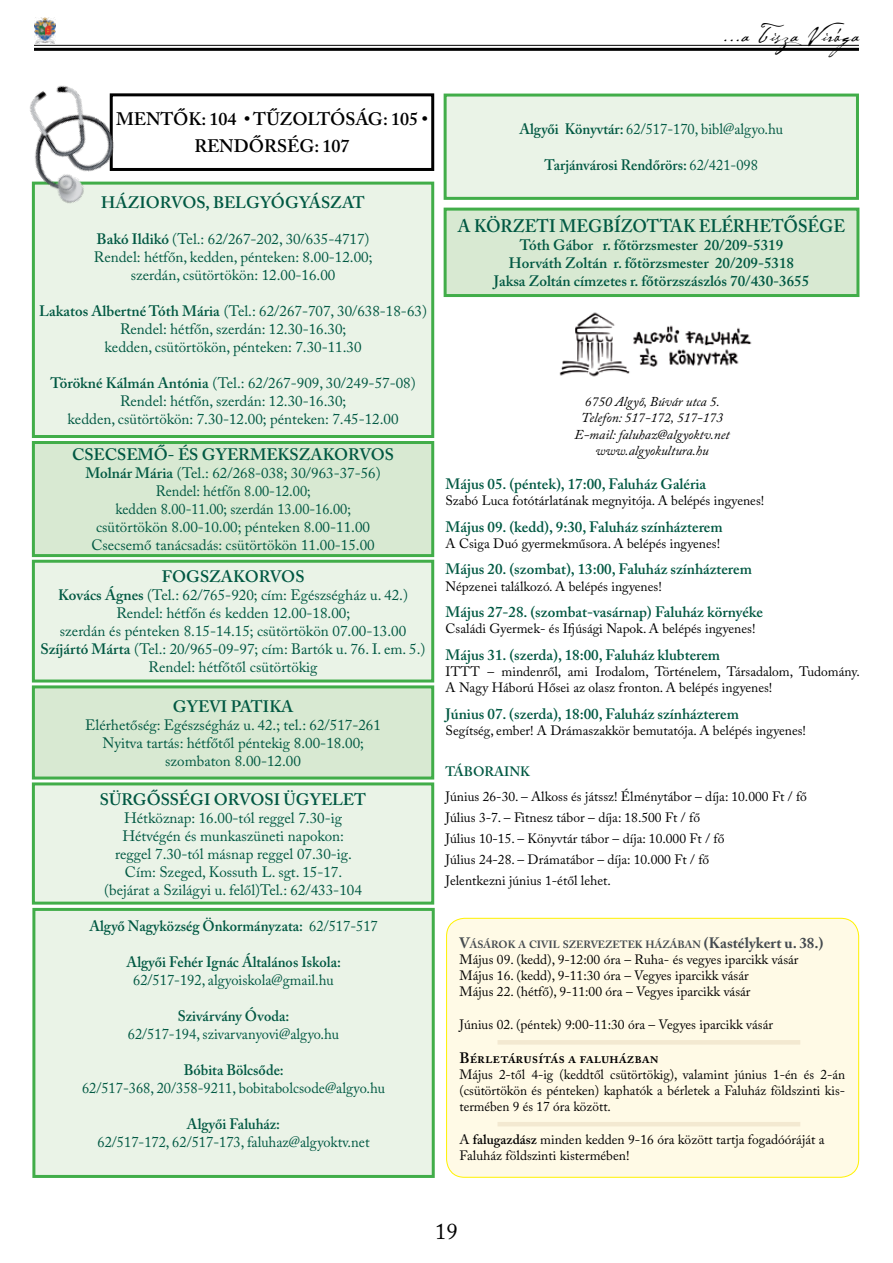
<style>
.page{position:relative;width:893px;height:1263px;background:#fff}
.page>*{position:absolute;margin:0;border:0;box-sizing:border-box;transform-origin:0 0}
.t1{font:24px "Cezanne";letter-spacing:.04em;color:#000}
.t2{font:22.5px "Adobe Caslon Pro";color:#000}
.t3{font:600 18px/27px "Adobe Caslon Pro";color:#000;text-align:center}
.t4{font:600 18px "Adobe Caslon Pro";color:#005842;scale:.95 1}
.t5{font:600 16.5px "Adobe Caslon Pro";color:#005842}
.t6{font:15px/18px "Adobe Caslon Pro";color:#005842;text-align:center}
.t7{font:600 15px/18px "Adobe Caslon Pro";color:#005842;text-align:center}
.t8{font:15px "Adobe Caslon Pro";color:#005842;scale:.96 1}
.t9{font:600 15px "Adobe Caslon Pro";color:#005842;scale:.96 1}
.t10{font:600 15px "Adobe Caslon Pro";letter-spacing:-.03em;color:#005842}
.t11{font:600 15px "Adobe Caslon Pro";color:#000}
.t12{font:13.5px/16.2px "Adobe Caslon Pro";color:#000}
.t13{font:italic 13.5px/16.2px "Adobe Caslon Pro";color:#000;text-align:center}
.t14{font:600 13.5px "Adobe Caslon Pro";color:#005842}
.t15{font:700 10.5px "Adobe Caslon Pro";color:#454b50}
.s1{font-weight:600}
.s2{font-weight:400}
.s3{font-size:15px}
</style>
<div class="page">
<hr style="left:34px;top:45px;width:825px;height:1px;background:#000">
<hr style="left:34px;top:48px;width:825px;height:3px;background:#000">
<img style="left:34px;top:17px;width:21px;height:26px">
<div style="left:447px;top:918px;width:412px;height:259px;background:#fffae6;border-radius:18px"></div>
<div style="left:446px;top:918px;width:413px;height:259px;border:1px solid #fff200;border-radius:18px"></div>
<img style="left:559px;top:312px;width:193px;height:65px">
<div style="left:110px;top:93px;width:324px;height:78px;border:3px solid #000"></div>
<div style="left:33px;top:183px;width:400px;height:253px;background:#eaf3e7"></div>
<div style="left:32px;top:182px;width:402px;height:256px;border:3px solid #41ad49"></div>
<div style="left:33px;top:442px;width:400px;height:114px;background:#d8e9d2"></div>
<div style="left:32px;top:441px;width:402px;height:116px;border:3px solid #41ad49"></div>
<div style="left:33px;top:561px;width:400px;height:120px;background:#eaf3e7"></div>
<div style="left:32px;top:560px;width:402px;height:122px;border:3px solid #41ad49"></div>
<div style="left:33px;top:687px;width:400px;height:91px;background:#d8e9d2"></div>
<div style="left:32px;top:685px;width:402px;height:94px;border:3px solid #41ad49"></div>
<div style="left:33px;top:784px;width:400px;height:119px;background:#eaf3e7"></div>
<div style="left:32px;top:782px;width:402px;height:123px;border:3px solid #41ad49"></div>
<div style="left:34px;top:909px;width:399px;height:267px;background:#eaf3e7"></div>
<div style="left:32px;top:908px;width:403px;height:270px;border:3px solid #41ad49"></div>
<div style="left:445px;top:209px;width:413px;height:86px;background:#d8e9d2"></div>
<div style="left:444px;top:208px;width:415px;height:89px;border:3px solid #41ad49"></div>
<img style="left:30px;top:85px;width:113px;height:134px">
<hr style="left:497px;top:1040px;width:303px;height:4px;background:#f3e9d1">
<hr style="left:497px;top:1122px;width:303px;height:4px;background:#f3e9d1">
<div style="left:445px;top:95px;width:412px;height:103px;background:#eaf3e7"></div>
<div style="left:444px;top:94px;width:415px;height:106px;border:3px solid #41ad49"></div>
<h1 class="t1" style="left:723px;top:19px;width:143px">...a Tisza Virága</h1>
<p class="t3" style="left:116px;top:106px;width:313px">MENTŐK: 104 • TŰZOLTÓSÁG: 105 •<br>RENDŐRSÉG: 107</p>
<p class="t5" style="left:101px;top:192px;width:265px">HÁZIORVOS, BELGYÓGYÁSZAT</p>
<p class="t6" style="left:94px;top:230px;width:280px"><span class="s1">Bakó Ildikó</span> (Tel.: 62/267-202, 30/635-4717)<br>Rendel: hétfőn, kedden, pénteken: 8.00-12.00; szerdán, csütörtökön: 12.00-16.00</p>
<p class="t6" style="left:39px;top:302px;width:389px"><span class="s1">Lakatos Albertné Tóth Mária</span> (Tel.: 62/267-707, 30/638-18-63)<br>Rendel: hétfőn, szerdán: 12.30-16.30;<br>kedden, csütörtökön, pénteken: 7.30-11.30</p>
<p class="t6" style="left:50px;top:374px;width:367px"><span class="s1">Törökné Kálmán Antónia</span> (Tel.: 62/267-909, 30/249-57-08)<br>Rendel: hétfőn, szerdán: 12.30-16.30;<br>kedden, csütörtökön: 7.30-12.00; pénteken: 7.45-12.00</p>
<p class="t5" style="left:72px;top:445px;width:323px">CSECSEMŐ- ÉS GYERMEKSZAKORVOS</p>
<p class="t6" style="left:85px;top:464px;width:297px"><span class="s1">Molnár Mária</span> (Tel.: 62/268-038; 30/963-37-56)<br>Rendel: hétfőn 8.00-12.00;<br>kedden 8.00-11.00; szerdán 13.00-16.00; csütörtökön 8.00-10.00; pénteken 8.00-11.00<br>Csecsemő tanácsadás: csütörtökön 11.00-15.00</p>
<p class="t5" style="left:162px;top:567px;width:144px">FOGSZAKORVOS</p>
<p class="t6" style="left:41px;top:586px;width:386px"><span class="s1">Kovács Ágnes</span> (Tel.: 62/765-920; cím: Egészségház u. 42.)<br>Rendel: hétfőn és kedden 12.00-18.00;<br>szerdán és pénteken 8.15-14.15; csütörtökön 07.00-13.00<br><span class="s1">Szíjártó Márta</span> (Tel.: 20/965-09-97; cím: Bartók u. 76. I. em. 5.)<br>Rendel: hétfőtől csütörtökig</p>
<p class="t5" style="left:173px;top:696px;width:122px">GYEVI PATIKA</p>
<p class="t6" style="left:85px;top:715px;width:297px">Elérhetőség: Egészségház u. 42.; tel.: 62/517-261<br>Nyitva tartás: hétfőtől péntekig 8.00-18.00; szombaton 8.00-12.00</p>
<p class="t5" style="left:100px;top:789px;width:268px">SÜRGŐSSÉGI ORVOSI ÜGYELET</p>
<p class="t6" style="left:104px;top:808px;width:259px">Hétköznap: 16.00-tól reggel 7.30-ig Hétvégén és munkaszüneti napokon: reggel 7.30-tól másnap reggel 07.30-ig.<br>Cím: Szeged, Kossuth L. sgt. 15-17. (bejárat a Szilágyi u. felől)Tel.: 62/433-104</p>
<p class="t9" style="left:89px;top:917px;width:302px">Algyő Nagyközség Önkormányzata: <span class="s2">62/517-517</span></p>
<p class="t9" style="left:127px;top:953px;width:225px">Algyői Fehér Ignác Általános Iskola:</p>
<p class="t8" style="left:133px;top:971px;width:211px">62/517-192, algyoiskola@gmail.hu</p>
<p class="t9" style="left:178px;top:1007px;width:118px">Szivárvány Óvoda:</p>
<p class="t8" style="left:128px;top:1025px;width:222px">62/517-194, szivarvanyovi@algyo.hu</p>
<p class="t9" style="left:184px;top:1061px;width:106px">Bóbita Bölcsőde:</p>
<p class="t8" style="left:82px;top:1079px;width:317px">62/517-368, 20/358-9211, bobitabolcsode@algyo.hu</p>
<p class="t9" style="left:187px;top:1115px;width:99px">Algyői Faluház:</p>
<p class="t8" style="left:98px;top:1133px;width:285px">62/517-172, 62/517-173, faluhaz@algyoktv.net</p>
<p class="t8" style="left:519px;top:120px;width:276px"><span class="s1">Algyői Könyvtár:</span> 62/517-170, bibl@algyo.hu</p>
<p class="t9" style="left:545px;top:156px;width:224px">Tarjánvárosi Rendőrörs: <span class="s2">62/421-098</span></p>
<p class="t4" style="left:458px;top:215px;width:409px">A KÖRZETI MEGBÍZOTTAK ELÉRHETŐSÉGE</p>
<p class="t7" style="left:494px;top:236px;width:317px">Tóth Gábor r. főtörzsmester 20/209-5319<br>Horváth Zoltán r. főtörzsmester 20/209-5318<br>Jaksa Zoltán címzetes r. főtörzszászlós 70/430-3655</p>
<p class="t13" style="left:575px;top:393px;width:157px">6750 Algyő, Búvár utca 5.<br>Telefon: 517-172, 517-173<br>E-mail: faluhaz@algyoktv.net www.algyokultura.hu</p>
<p class="t7" style="left:446px;top:475px;width:262px">Május 05. (péntek), 17:00, Faluház Galéria</p>
<p class="t12" style="left:446px;top:492px;width:320px">Szabó Luca fotótárlatának megnyitója. A belépés ingyenes!</p>
<p class="t7" style="left:446px;top:518px;width:279px">Május 09. (kedd), 9:30, Faluház színházterem</p>
<p class="t12" style="left:446px;top:535px;width:276px">A Csiga Duó gyermekműsora. A belépés ingyenes!</p>
<p class="t7" style="left:446px;top:560px;width:308px">Május 20. (szombat), 13:00, Faluház színházterem</p>
<p class="t12" style="left:446px;top:578px;width:218px">Népzenei találkozó. A belépés ingyenes!</p>
<p class="t10" style="left:446px;top:603px;width:319px">Május 27-28. (szombat-vasárnap) Faluház környéke</p>
<p class="t12" style="left:446px;top:621px;width:311px">Családi Gyermek- és Ifjúsági Napok. A belépés ingyenes!</p>
<p class="t7" style="left:446px;top:646px;width:276px">Május 31. (szerda), 18:00, Faluház klubterem</p>
<p class="t12" style="left:446px;top:663px;width:416px">ITTT – mindenről, ami Irodalom, Történelem, Társadalom, Tudomány.<br>A Nagy Háború Hősei az olasz fronton. A belépés ingyenes!</p>
<p class="t7" style="left:446px;top:705px;width:295px">Június 07. (szerda), 18:00, Faluház színházterem</p>
<p class="t12" style="left:446px;top:722px;width:362px">Segítség, ember! A Drámaszakkör bemutatója. A belépés ingyenes!</p>
<p class="t14" style="left:446px;top:763px;width:86px">TÁBORAINK</p>
<p class="t12" style="left:446px;top:786px;width:363px;line-height:21px">Június 26-30. – Alkoss és játssz! Élménytábor – díja: 10.000 Ft / fő Július 3-7. – Fitnesz tábor – díja: 18.500 Ft / fő<br>Július 10-15. – Könyvtár tábor – díja: 10.000 Ft / fő<br>Július 24-28. – Drámatábor – díja: 10.000 Ft / fő<br>Jelentkezni június 1-étől lehet.</p>
<p class="t15" style="left:459px;top:938px;width:365px"><span class="s3">V</span>ÁSÁROK A CIVIL SZERVEZETEK HÁZÁBAN <span class="s3">(Kastélykert u. 38.)</span></p>
<p class="t12" style="left:459px;top:951px;width:340px">Május 09. (kedd), 9-12:00 óra – Ruha- és vegyes iparcikk vásár<br>Május 16. (kedd), 9-11:30 óra – Vegyes iparcikk vásár<br>Május 22. (hétfő), 9-11:00 óra – Vegyes iparcikk vásár</p>
<p class="t12" style="left:459px;top:1016px;width:315px">Június 02. (péntek) 9:00-11:30 óra – Vegyes iparcikk vásár</p>
<p class="t11" style="left:459px;top:1049px;width:201px">Bérletárusítás a faluházban</p>
<p class="t12" style="left:459px;top:1066px;width:387px;text-align:justify">Május 2-től 4-ig (keddtől csütörtökig), valamint június 1-én és 2-án (csütörtökön és pénteken) kaphatók a bérletek a Faluház földszinti kis&shy;termében 9 és 17 óra között.</p>
<p class="t12" style="left:459px;top:1131px;width:367px">A <span class="s1">falugazdász</span> minden kedden 9-16 óra között tartja fogadóóráját a<br>Faluház földszinti kistermében!</p>
<h2 class="t2" style="left:435px;top:1218px;width:24px">19</h2>
</div>
